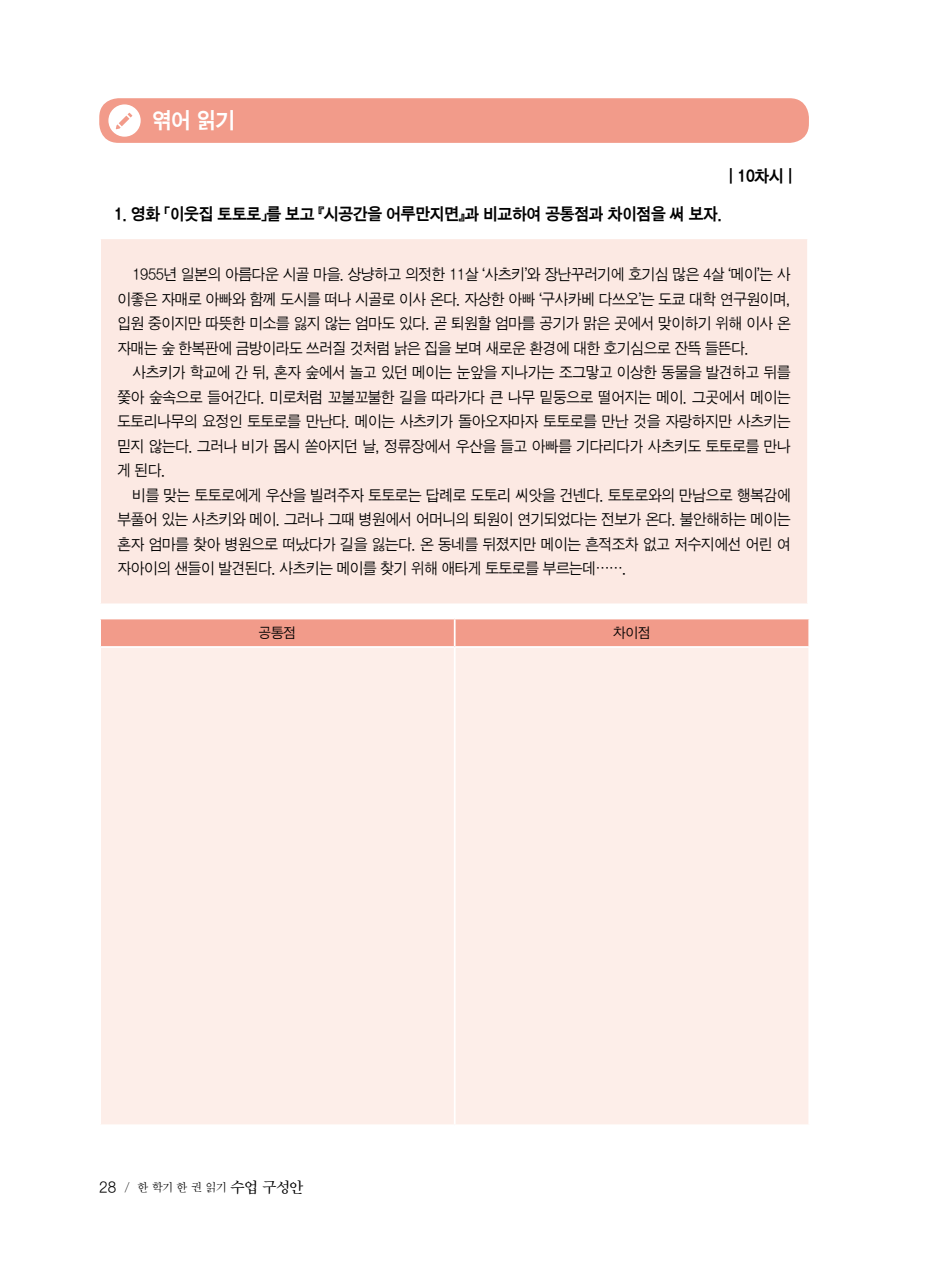
<style>
.page{position:relative;width:933px;height:1275px;background:#fff}
.page>*{position:absolute;margin:0;border:0;box-sizing:border-box;transform-origin:0 0}
.t1{font:22.75px "SD Gothic c Bd";color:#fff;scale:.96 1}
.t2{font:17.15px "SD Gothic c Bd";letter-spacing:-.02em;color:#000;scale:.96 1}
.t3{font:15.75px/24.5px "SD Gothic a Lt";letter-spacing:-.02em;color:#000;text-align:justify;scale:.96 1}
.t4{font:14.17px "SD Gothic a Lt";letter-spacing:-.015em;color:#000}
.t5{font:12.25px "SD Myeongjo a Lt";color:#000}
.s1{font-family:"SD Gothic a Lt";font-size:15.75px}
.s2{font-family:"SD Myeongjo b Md";font-size:15.75px}
</style>
<div class="page">
<div style="left:100px;top:238px;width:708px;height:366px;background:#fce9e3"></div>
<hr style="left:99px;top:237px;width:710px;height:2px;background:#fff">
<hr style="left:99px;top:239px;width:2px;height:364px;background:#fff">
<hr style="left:807px;top:239px;width:2px;height:364px;background:#fff">
<hr style="left:99px;top:603px;width:710px;height:2px;background:#fff">
<div style="left:99px;top:98px;width:710px;height:45px;background:#f29b8a;border-radius:19px"></div>
<svg style="left:108px;top:104px;width:33px;height:33px"></svg>
<div style="left:101px;top:648px;width:707px;height:476px;background:#fdeee9"></div>
<svg style="left:100px;top:618px;width:708px;height:28px;background:#f2a090"></svg>
<hr style="left:454px;top:648px;width:1px;height:476px;background:#fff">
<h1 class="t1" style="left:152px;top:109px;width:88px">엮어 읽기</h1>
<p class="t2" style="left:114px;top:205px;width:635px">1. 영화 「이웃집 토토로」를 보고 『시공간을 어루만지면』과 비교하여 공통점과 차이점을 써 보자.</p>
<p class="t2" style="left:728px;top:167px;width:68px">| 10차시 |</p>
<p class="t3" style="left:117px;top:262px;width:702px;text-indent:15px">1955년 일본의 아름다운 시골 마을. 상냥하고 의젓한 11살 ‘사츠키’와 장난꾸러기에 호기심 많은 4살 ‘메이’는 사 이좋은 자매로 아빠와 함께 도시를 떠나 시골로 이사 온다. 자상한 아빠 ‘구사카베 다쓰오’는 도쿄 대학 연구원이며, 입원 중이지만 따뜻한 미소를 잃지 않는 엄마도 있다. 곧 퇴원할 엄마를 공기가 맑은 곳에서 맞이하기 위해 이사 온 자매는 숲 한복판에 금방이라도 쓰러질 것처럼 낡은 집을 보며 새로운 환경에 대한 호기심으로 잔뜩 들뜬다.</p>
<p class="t3" style="left:117px;top:360px;width:702px;text-indent:15px">사츠키가 학교에 간 뒤, 혼자 숲에서 놀고 있던 메이는 눈앞을 지나가는 조그맣고 이상한 동물을 발견하고 뒤를 쫓아 숲속으로 들어간다. 미로처럼 꼬불꼬불한 길을 따라가다 큰 나무 밑둥으로 떨어지는 메이. 그곳에서 메이는 도토리나무의 요정인 토토로를 만난다. 메이는 사츠키가 돌아오자마자 토토로를 만난 것을 자랑하지만 사츠키는 믿지 않는다. 그러나 비가 몹시 쏟아지던 날, 정류장에서 우산을 들고 아빠를 기다리다가 사츠키도 토토로를 만나 게 된다.</p>
<p class="t3" style="left:117px;top:483px;width:702px;text-indent:15px">비를 맞는 토토로에게 우산을 빌려주자 토토로는 답례로 도토리 씨앗을 건넨다. 토토로와의 만남으로 행복감에 부풀어 있는 사츠키와 메이. 그러나 그때 병원에서 어머니의 퇴원이 연기되었다는 전보가 온다. 불안해하는 메이는 혼자 엄마를 찾아 병원으로 떠났다가 길을 잃는다. 온 동네를 뒤졌지만 메이는 흔적조차 없고 저수지에선 어린 여 자아이의 샌들이 발견된다. 사츠키는 메이를 찾기 위해 애타게 토토로를 부르는데…….</p>
<p class="t4" style="left:258px;top:626px;width:39px">공통점</p>
<p class="t4" style="left:613px;top:626px;width:39px">차이점</p>
<p class="t5" style="left:99px;top:1182px;width:206px"><span class="s1">28</span> / 한 학기 한 권 읽기 <span class="s2">수업 구성안</span></p>
</div>
